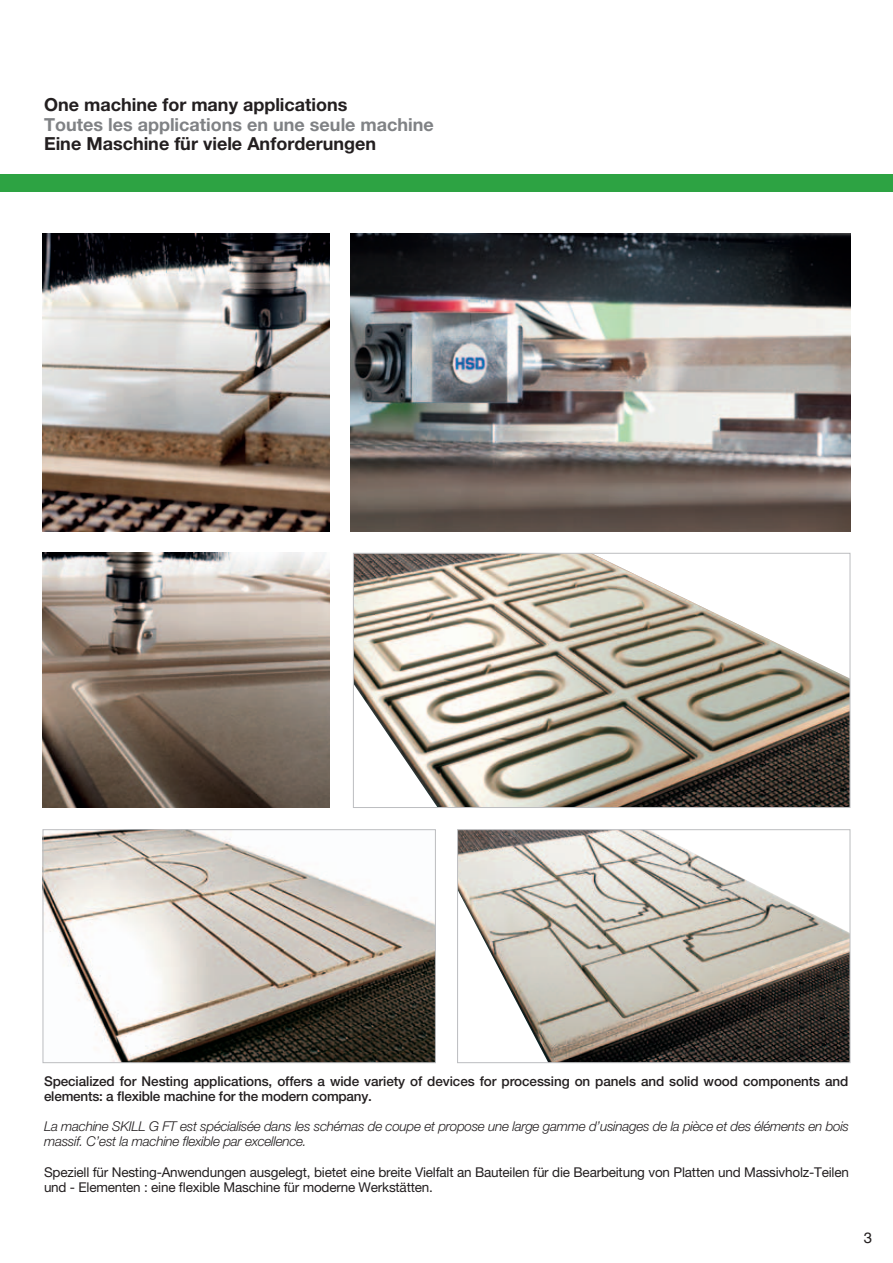
<style>
.page{position:relative;width:893px;height:1263px;background:#fff}
.page>*{position:absolute;margin:0;border:0;box-sizing:border-box;transform-origin:0 0}
.t1{font:700 18px "Helvetica Neue";color:#231f20}
.t2{font:700 18px "Helvetica Neue";color:#808285}
.t3{font:15px "Helvetica Cyr Upright";color:#231f20}
.t4{font:13.5px/15px "Helvetica Neue";letter-spacing:-.015em;color:#231f20}
.t5{font:italic 300 13.5px/15px "Helvetica Neue";letter-spacing:-.02em;color:#231f20}
.t6{font:500 13.5px/15px "Helvetica Neue";letter-spacing:-.005em;color:#231f20}
</style>
<div class="page">
<div style="left:0;top:174px;width:893px;height:17px;background:#2da343"></div>
<img style="left:351px;top:234px;width:499px;height:297px">
<img style="left:355px;top:555px;width:493px;height:251px">
<div style="left:353px;top:553px;width:497px;height:255px;border:1px solid #bcbdc0"></div>
<img style="left:45px;top:831px;width:389px;height:230px">
<div style="left:43px;top:829px;width:393px;height:234px;border:1px solid #bcbdc0"></div>
<img style="left:459px;top:831px;width:389px;height:230px">
<div style="left:457px;top:829px;width:393px;height:234px;border:1px solid #bcbdc0"></div>
<img style="left:43px;top:234px;width:287px;height:297px">
<img style="left:43px;top:553px;width:287px;height:255px">
<h1 class="t1" style="left:44px;top:98px;width:305px">One machine for many applications</h1>
<h1 class="t2" style="left:44px;top:118px;width:391px">Toutes les applications en une seule machine</h1>
<h1 class="t1" style="left:44px;top:137px;width:333px">Eine Maschine für viele Anforderungen</h1>
<p class="t6" style="left:44px;top:1075px;width:806px">Specialized for Nesting applications, offers a wide variety of devices for processing on panels and solid wood components and elements: a flexible machine for the modern company.</p>
<p class="t5" style="left:44px;top:1120px;width:807px">La machine SKILL G FT est spécialisée dans les schémas de coupe et propose une large gamme d’usinages de la pièce et des éléments en bois massif. C’est la machine flexible par excellence.</p>
<p class="t4" style="left:44px;top:1165px;width:806px">Speziell für Nesting-Anwendungen ausgelegt, bietet eine breite Vielfalt an Bauteilen für die Bearbeitung von Platten und Massivholz-Teilen und - Elementen : eine flexible Maschine für moderne Werkstätten.</p>
<p class="t3" style="left:864px;top:1229px;width:10px">3</p>
</div>
